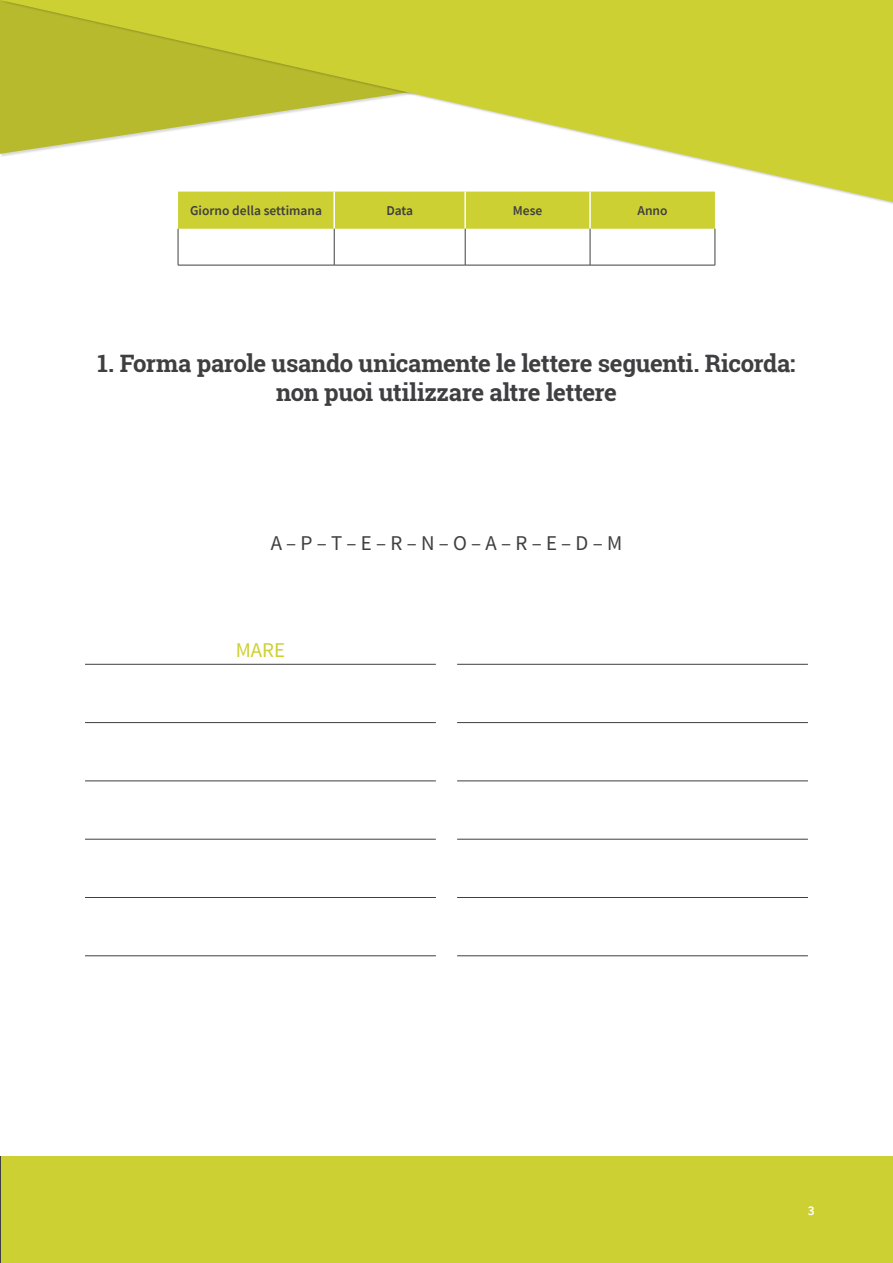
<style>
.page{position:relative;width:893px;height:1263px;background:#fff}
.page>*{position:absolute;margin:0;border:0;box-sizing:border-box;transform-origin:0 0}
.t1{font:700 24px/28.8px "Roboto Slab";letter-spacing:-.02em;color:#3f3f41;text-align:center}
.t2{font:21px "Source Sans Pro";color:#3f3f41}
.t3{font:21px "Source Sans Pro";color:#cdd032}
.t4{font:600 13.5px "Source Sans Pro";color:#3f3f41}
.t5{font:600 13.5px "Source Sans Pro";color:#fff}
</style>
<div class="page">
<svg style="left:0;top:0;width:893px;height:202px;fill:#cdd032"></svg>
<hr style="left:85px;top:664px;width:351px;height:1px;background:#3f3f41">
<hr style="left:457px;top:664px;width:351px;height:1px;background:#3f3f41">
<hr style="left:85px;top:722px;width:351px;height:1px;background:#3f3f41">
<hr style="left:457px;top:722px;width:351px;height:1px;background:#3f3f41">
<hr style="left:85px;top:781px;width:351px;height:1px;background:#3f3f41">
<hr style="left:457px;top:781px;width:351px;height:1px;background:#3f3f41">
<hr style="left:85px;top:839px;width:351px;height:1px;background:#3f3f41">
<hr style="left:457px;top:839px;width:351px;height:1px;background:#3f3f41">
<hr style="left:85px;top:897px;width:351px;height:1px;background:#3f3f41">
<hr style="left:457px;top:897px;width:351px;height:1px;background:#3f3f41">
<hr style="left:85px;top:955px;width:351px;height:1px;background:#3f3f41">
<hr style="left:457px;top:955px;width:351px;height:1px;background:#3f3f41">
<div style="left:178px;top:192px;width:537px;height:37px;background:#cdd032"></div>
<hr style="left:333px;top:192px;width:2px;height:37px;background:#fff">
<hr style="left:464px;top:192px;width:2px;height:37px;background:#fff">
<hr style="left:589px;top:192px;width:2px;height:37px;background:#fff">
<hr style="left:178px;top:229px;width:1px;height:36px;background:#3f3f41">
<hr style="left:334px;top:229px;width:1px;height:36px;background:#3f3f41">
<hr style="left:465px;top:229px;width:1px;height:36px;background:#3f3f41">
<hr style="left:590px;top:229px;width:1px;height:36px;background:#3f3f41">
<hr style="left:715px;top:229px;width:1px;height:36px;background:#3f3f41">
<hr style="left:178px;top:265px;width:156px;height:1px;background:#3f3f41">
<hr style="left:334px;top:265px;width:131px;height:1px;background:#3f3f41">
<hr style="left:465px;top:265px;width:125px;height:1px;background:#3f3f41">
<hr style="left:590px;top:265px;width:125px;height:1px;background:#3f3f41">
<div style="left:2px;top:1157px;width:891px;height:106px;background:#cdd032"></div>
<p class="t4" style="left:190px;top:202px;width:133px">Giorno della settimana</p>
<p class="t4" style="left:386px;top:202px;width:28px">Data</p>
<p class="t4" style="left:513px;top:202px;width:31px">Mese</p>
<p class="t4" style="left:637px;top:202px;width:32px">Anno</p>
<p class="t1" style="left:98px;top:348px;width:699px">1. Forma parole usando unicamente le lettere seguenti. Ricorda: non puoi utilizzare altre lettere</p>
<p class="t2" style="left:271px;top:530px;width:353px">A – P – T – E – R – N – O – A – R – E – D – M</p>
<p class="t3" style="left:236px;top:637px;width:51px">MARE</p>
<p class="t5" style="left:808px;top:1201px;width:8px">3</p>
</div>
